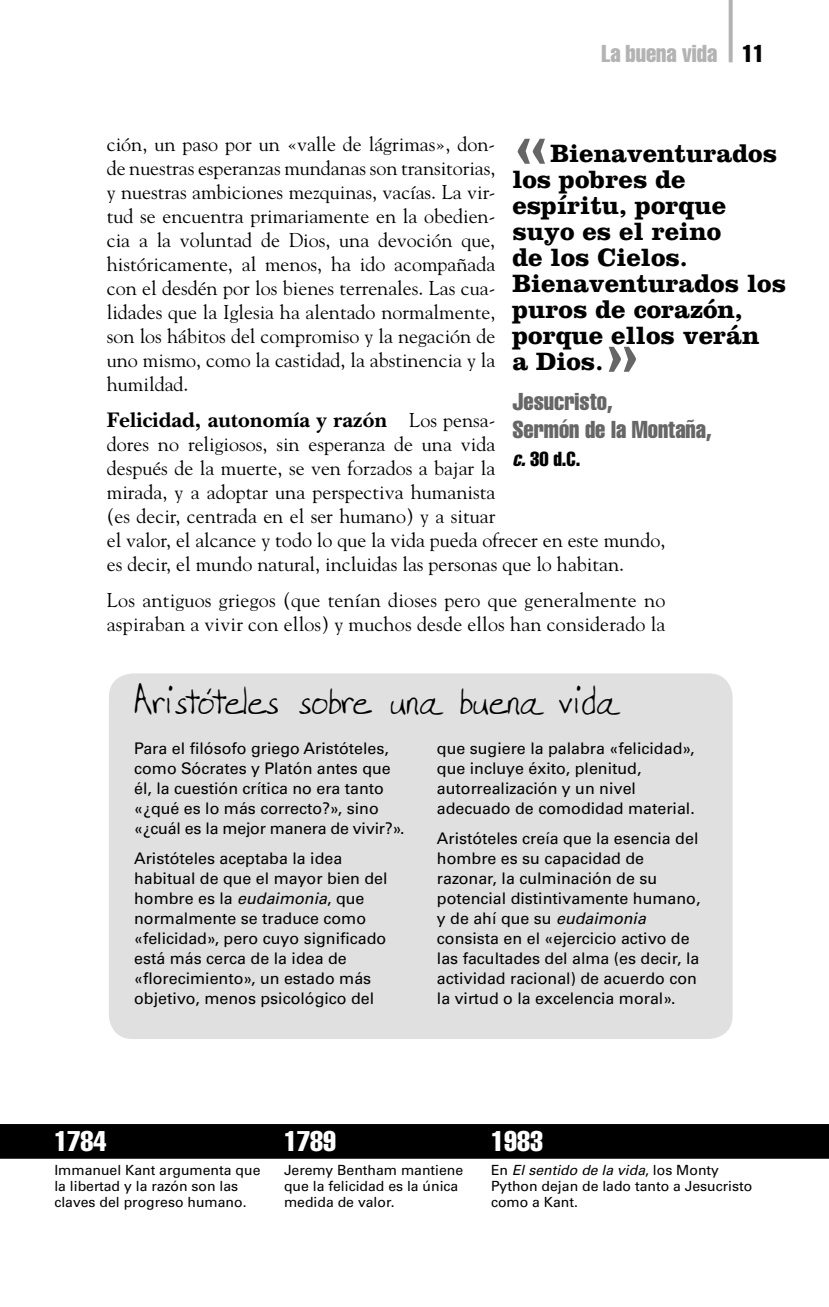
<style>
.page{position:relative;width:829px;height:1307px;background:#fff}
.page>*{position:absolute;margin:0;border:0;box-sizing:border-box;transform-origin:0 0}
.t1{font:76px "Clarendon LT Std";color:#666}
.t2{font:48px "Newells Hand";color:#000}
.t3{font:28px "Helvetica LT Std Comp";color:#fff}
.t4{font:700 26px/26px "Clarendon LT Std";color:#000}
.t5{font:24px/28px "Helvetica LT Std Comp";color:#666}
.t6{font:24px "Helvetica LT Std Comp";color:#b3b3b3}
.t7{font:700 22px "New Baskerville Std";color:#000}
.t8{font:20px/24px "Goudy Std";color:#000}
.t9{font:20px "Helvetica LT Std Comp";color:#000}
.t10{font:16px/20px "Univers LT Std";color:#000}
.t11{font:14px/16px "Univers LT Std";color:#000}
.s1{color:#000}
.s2{font-family:"Goudy Std";font-weight:400;font-size:20px}
.s3{font-style:italic}
</style>
<div class="page">
<svg style="left:728px;top:0;width:4px;height:62px"></svg>
<div style="left:0;top:1124px;width:829px;height:35px;background:#000"></div>
<div style="left:109px;top:673px;width:623px;height:366px;background:#e0e0e0;border-radius:24px"></div>
<p class="t6" style="left:601px;top:40px;width:164px">La buena vida <span class="s1">11</span></p>
<p class="t8" style="left:107px;top:132px;width:390px;text-align:justify">ción, un paso por un «valle de lágrimas», don&shy;de nuestras esperanzas mundanas son transitorias, y nuestras ambiciones mezquinas, vacías. La vir&shy;tud se encuentra primariamente en la obedien&shy;cia a la voluntad de Dios, una devoción que, históricamente, al menos, ha ido acompañada con el desdén por los bienes terrenales. Las cua&shy;lidades que la Iglesia ha alentado normalmente, son los hábitos del compromiso y la negación de uno mismo, como la castidad, la abstinencia y la humildad.</p>
<p class="t7" style="left:107px;top:406px;width:390px">Felicidad, autonomía y razón <span class="s2">Los pensa-</span></p>
<p class="t8" style="left:107px;top:432px;width:560px">dores no religiosos, sin esperanza de una vida<br>después de la muerte, se ven forzados a bajar la<br>mirada, y a adoptar una perspectiva humanista<br>(es decir, centrada en el ser humano) y a situar<br>el valor, el alcance y todo lo que la vida pueda ofrecer en este mundo, es decir, el mundo natural, incluidas las personas que lo habitan.</p>
<p class="t8" style="left:107px;top:588px;width:560px">Los antiguos griegos (que tenían dioses pero que generalmente no aspiraban a vivir con ellos) y muchos desde ellos han considerado la</p>
<p class="t1" style="left:512px;top:119px;width:39px">«</p>
<p class="t4" style="left:512px;top:140px;width:275px;text-indent:38px">Bienaventurados los pobres de espíritu, porque suyo es el reino<br>de los Cielos.<br>Bienaventurados los puros de corazón, porque ellos verán<br>a Dios.</p>
<p class="t1" style="left:603px;top:327px;width:39px">»</p>
<p class="t5" style="left:512px;top:388px;width:201px">Jesucristo,<br>Sermón de la Montaña,</p>
<p class="t9" style="left:512px;top:447px;width:70px"><span class="s3">c.</span>30 d.C.</p>
<p class="t2" style="left:132px;top:670px;width:486px">Aristóteles sobre una buena vida</p>
<p class="t10" style="left:134px;top:738px;width:272px">Para el filósofo griego Aristóteles, como Sócrates y Platón antes que él, la cuestión crítica no era tanto «¿qué es lo más correcto?», sino «¿cuál es la mejor manera de vivir?».</p>
<p class="t10" style="left:134px;top:848px;width:255px">Aristóteles aceptaba la idea habitual de que el mayor bien del hombre es la <span class="s3">eudaimonia</span>, que normalmente se traduce como «felicidad», pero cuyo significado está más cerca de la idea de «florecimiento», un estado más objetivo, menos psicológico del</p>
<p class="t10" style="left:437px;top:738px;width:259px">que sugiere la palabra «felicidad», que incluye éxito, plenitud, autorrealización y un nivel adecuado de comodidad material.</p>
<p class="t10" style="left:437px;top:828px;width:265px">Aristóteles creía que la esencia del hombre es su capacidad de razonar, la culminación de su potencial distintivamente humano, y de ahí que su <span class="s3">eudaimonia </span>consista en el «ejercicio activo de las facultades del alma (es decir, la actividad racional) de acuerdo con la virtud o la excelencia moral».</p>
<p class="t3" style="left:54px;top:1125px;width:53px">1784</p>
<p class="t3" style="left:284px;top:1125px;width:53px">1789</p>
<p class="t3" style="left:491px;top:1125px;width:53px">1983</p>
<p class="t11" style="left:54px;top:1162px;width:207px">Immanuel Kant argumenta que la libertad y la razón son las claves del progreso humano.</p>
<p class="t11" style="left:284px;top:1162px;width:181px">Jeremy Bentham mantiene que la felicidad es la única medida de valor.</p>
<p class="t11" style="left:491px;top:1162px;width:263px">En <span class="s3">El sentido de la vida</span>, los Monty<br>Python dejan de lado tanto a Jesucristo como a Kant.</p>
</div>
